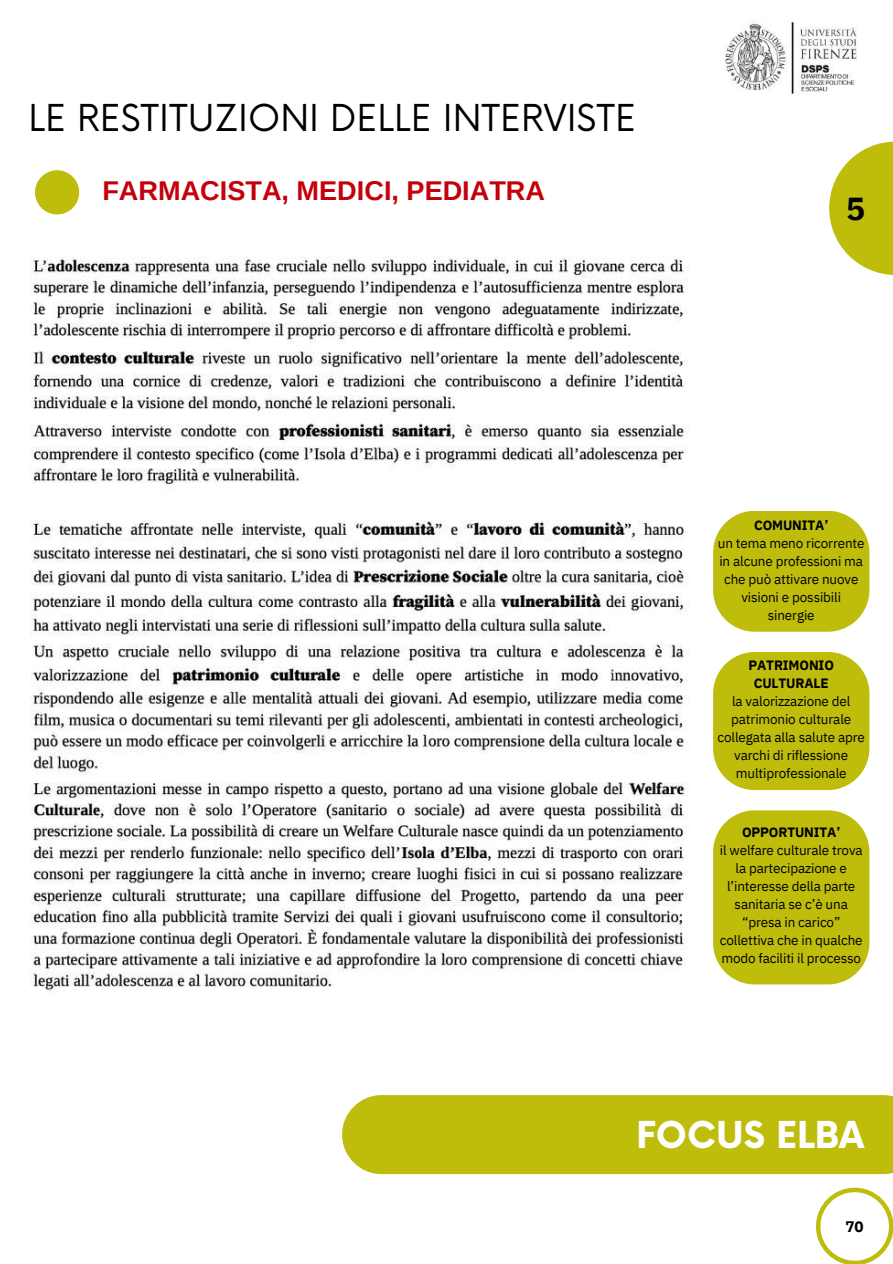
<style>
.page{position:relative;width:893px;height:1264px;background:#fff}
.page>*{position:absolute;margin:0;border:0;box-sizing:border-box;transform-origin:0 0}
.t1{font:36.15px "Now";color:#000}
.t2{font:700 36.15px "Now";color:#fff}
.t3{font:700 31.65px "IBM Plex Sans";color:#000}
.t4{font:700 27.15px "Arimo";color:#c5000b}
.t5{font:700 15.15px "IBM Plex Sans";color:#000}
.t6{font:13.5px/18px "IBM Plex Sans";letter-spacing:-.01em;color:#000;text-align:center}
.t7{font:700 13.5px/18px "IBM Plex Sans";letter-spacing:-.01em;color:#000;text-align:center}
</style>
<div class="page">
<img style="left:724px;top:21px;width:133px;height:74px">
<div style="left:342px;top:1095px;width:550px;height:79px;background:#bfbd0c"></div>
<div style="left:35px;top:170px;width:44px;height:44px;background:#bfbd0c;border-radius:50%"></div>
<svg style="left:829px;top:141px;width:63px;height:134px;fill:#bfbd0c"></svg>
<img style="left:30px;top:257px;width:659px;height:737px">
<svg style="left:713px;top:511px;width:156px;height:120px;background:#c3c21e"></svg>
<svg style="left:713px;top:652px;width:156px;height:138px;background:#c3c11c"></svg>
<svg style="left:713px;top:810px;width:156px;height:174px;background:#c2c01a"></svg>
<svg style="left:816px;top:1187px;width:76px;height:76px"></svg>
<h1 class="t1" style="left:28px;top:97px;width:609px">LE RESTITUZIONI DELLE INTERVISTE</h1>
<h3 class="t4" style="left:102px;top:176px;width:444px">FARMACISTA, MEDICI, PEDIATRA</h3>
<h2 class="t3" style="left:846px;top:188px;width:21px">5</h2>
<p class="t7" style="left:754px;top:516px;width:76px">COMUNITA’</p>
<p class="t6" style="left:717px;top:534px;width:148px">un tema meno ricorrente in alcune professioni ma che può attivare nuove visioni e possibili sinergie</p>
<p class="t7" style="left:748px;top:656px;width:87px">PATRIMONIO<br>CULTURALE</p>
<p class="t6" style="left:717px;top:692px;width:149px">la valorizzazione del patrimonio culturale collegata alla salute apre varchi di riflessione multiprofessionale</p>
<p class="t7" style="left:742px;top:823px;width:100px">OPPORTUNITA’</p>
<p class="t6" style="left:719px;top:841px;width:144px">il welfare culturale trova la partecipazione e l’interesse della parte sanitaria se c’è una “presa in carico” collettiva che in qualche modo faciliti il processo</p>
<h1 class="t2" style="left:636px;top:1115px;width:229px">FOCUS ELBA</h1>
<p class="t5" style="left:845px;top:1215px;width:20px">70</p>
</div>
